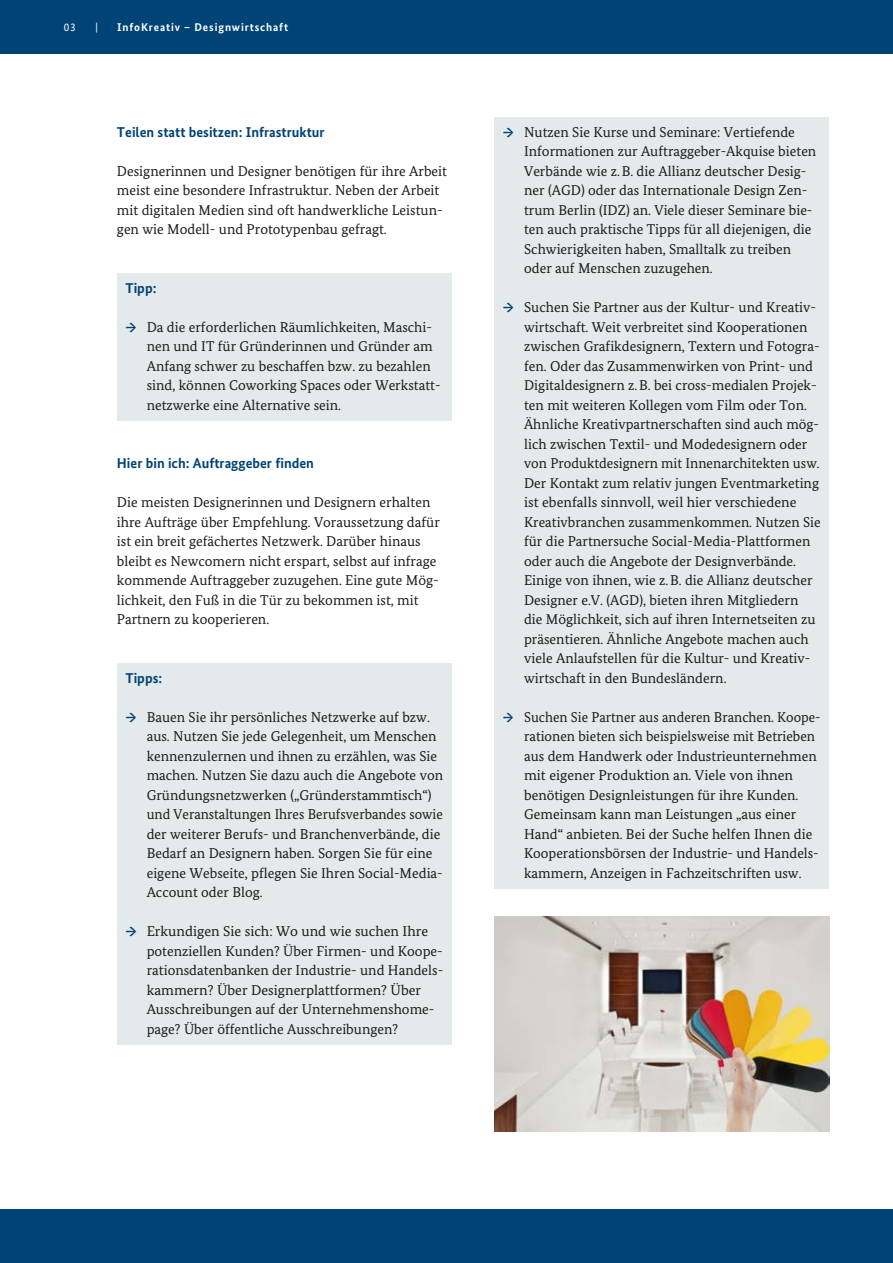
<style>
.page{position:relative;width:893px;height:1263px;background:#fff}
.page>*{position:absolute;margin:0;border:0;box-sizing:border-box;transform-origin:0 0}
.t1{font:14.25px/19.5px "Bundes Serif";color:#1a1a18}
.t2{font:700 14.25px "Bundes Sans";color:#004377}
.t3{font:700 11.25px "Bundes Sans";letter-spacing:.08em;color:#fff}
.t4{font:11.25px "Bundes Sans";color:#fff}
.s1{font-weight:700;color:#004377}
</style>
<div class="page">
<div style="left:0;top:0;width:893px;height:54px;background:#004377"></div>
<div style="left:0;top:1209px;width:893px;height:54px;background:#004377"></div>
<div style="left:117px;top:273px;width:335px;height:147px;background:#e4e9eb"></div>
<div style="left:117px;top:663px;width:335px;height:381px;background:#e4e9eb"></div>
<div style="left:494px;top:117px;width:335px;height:771px;background:#e4e9eb"></div>
<img style="left:494px;top:917px;width:335px;height:214px">
<p class="t4" style="left:64px;top:20px;width:14px">03</p>
<p class="t4" style="left:95px;top:20px;width:4px">|</p>
<p class="t3" style="left:117px;top:20px;width:173px">InfoKreativ – Designwirtschaft</p>
<h4 class="t2" style="left:117px;top:123px;width:209px">Teilen statt besitzen: Infrastruktur</h4>
<p class="t1" style="left:117px;top:161px;width:332px">Designerinnen und Designer benötigen für ihre Arbeit meist eine besondere Infrastruktur. Neben der Arbeit mit digitalen Medien sind oft handwerkliche Leistun&shy;gen wie Modell- und Prototypenbau gefragt.</p>
<h5 class="t2" style="left:125px;top:279px;width:33px">Tipp:</h5>
<p class="t1" style="left:147px;top:317px;width:295px;text-indent:-21px"><span class="s1">→</span> Da die erforderlichen Räumlichkeiten, Maschi&shy;nen und IT für Gründerinnen und Gründer am Anfang schwer zu beschaffen bzw. zu bezahlen sind, können Coworking Spaces oder Werkstatt&shy;netzwerke eine Alternative sein.</p>
<h4 class="t2" style="left:117px;top:454px;width:199px">Hier bin ich: Auftraggeber finden</h4>
<p class="t1" style="left:117px;top:492px;width:324px">Die meisten Designerinnen und Designern erhalten ihre Aufträge über Empfehlung. Voraussetzung dafür ist ein breit gefächertes Netzwerk. Darüber hinaus bleibt es Newcomern nicht erspart, selbst auf infrage kommende Auftraggeber zuzugehen. Eine gute Mög&shy;lichkeit, den Fuß in die Tür zu bekommen ist, mit Partnern zu kooperieren.</p>
<h5 class="t2" style="left:125px;top:669px;width:38px">Tipps:</h5>
<p class="t1" style="left:147px;top:707px;width:298px;text-indent:-21px"><span class="s1">→</span> Bauen Sie ihr persönliches Netzwerke auf bzw. aus. Nutzen Sie jede Gelegenheit, um Menschen kennenzulernen und ihnen zu erzählen, was Sie machen. Nutzen Sie dazu auch die Angebote von Gründungsnetzwerken („Gründerstammtisch“) und Veranstaltungen Ihres Berufsverbandes sowie der weiterer Berufs- und Branchenverbände, die Bedarf an Designern haben. Sorgen Sie für eine eigene Webseite, pflegen Sie Ihren Social-Media-Account oder Blog.</p>
<p class="t1" style="left:147px;top:921px;width:298px;text-indent:-21px"><span class="s1">→</span> Erkundigen Sie sich: Wo und wie suchen Ihre potenziellen Kunden? Über Firmen- und Koope&shy;rationsdatenbanken der Industrie- und Handels&shy;kammern? Über Designerplattformen? Über Ausschreibungen auf der Unternehmenshome&shy;page? Über öffentliche Ausschreibungen?</p>
<p class="t1" style="left:524px;top:122px;width:294px;text-indent:-21px"><span class="s1">→</span> Nutzen Sie Kurse und Seminare: Vertiefende Informationen zur Auftraggeber-Akquise bieten Verbände wie z.B. die Allianz deutscher Desig&shy;ner (AGD) oder das Internationale Design Zen&shy;trum Berlin (IDZ) an. Viele dieser Seminare bie&shy;ten auch praktische Tipps für all diejenigen, die Schwierigkeiten haben, Smalltalk zu treiben oder auf Menschen zuzugehen.</p>
<p class="t1" style="left:524px;top:297px;width:298px;text-indent:-21px"><span class="s1">→</span> Suchen Sie Partner aus der Kultur- und Kreativ&shy;wirtschaft. Weit verbreitet sind Kooperationen zwischen Grafikdesignern, Textern und Fotogra&shy;fen. Oder das Zusammenwirken von Print- und Digitaldesignern z.B. bei cross-medialen Projek&shy;ten mit weiteren Kollegen vom Film oder Ton.<br>Ähnliche Kreativpartnerschaften sind auch mög&shy;lich zwischen Textil- und Modedesignern oder von Produktdesignern mit Innenarchitekten usw.<br>Der Kontakt zum relativ jungen Eventmarketing ist ebenfalls sinnvoll, weil hier verschiedene Kreativbranchen zusammenkommen. Nutzen Sie für die Partnersuche Social-Media-Plattformen oder auch die Angebote der Designverbände.<br>Einige von ihnen, wie z.B. die Allianz deutscher Designer e.V. (AGD), bieten ihren Mitgliedern<br>die Möglichkeit, sich auf ihren Internetseiten zu präsentieren. Ähnliche Angebote machen auch viele Anlaufstellen für die Kultur- und Kreativ&shy;wirtschaft in den Bundesländern.</p>
<p class="t1" style="left:524px;top:707px;width:298px;text-indent:-21px"><span class="s1">→</span> Suchen Sie Partner aus anderen Branchen. Koope&shy;rationen bieten sich beispielsweise mit Betrieben aus dem Handwerk oder Industrieunternehmen mit eigener Produktion an. Viele von ihnen benötigen Designleistungen für ihre Kunden.<br>Gemeinsam kann man Leistungen „aus einer Hand“ anbieten. Bei der Suche helfen Ihnen die Kooperationsbörsen der Industrie- und Handels&shy;kammern, Anzeigen in Fachzeitschriften usw.</p>
</div>
